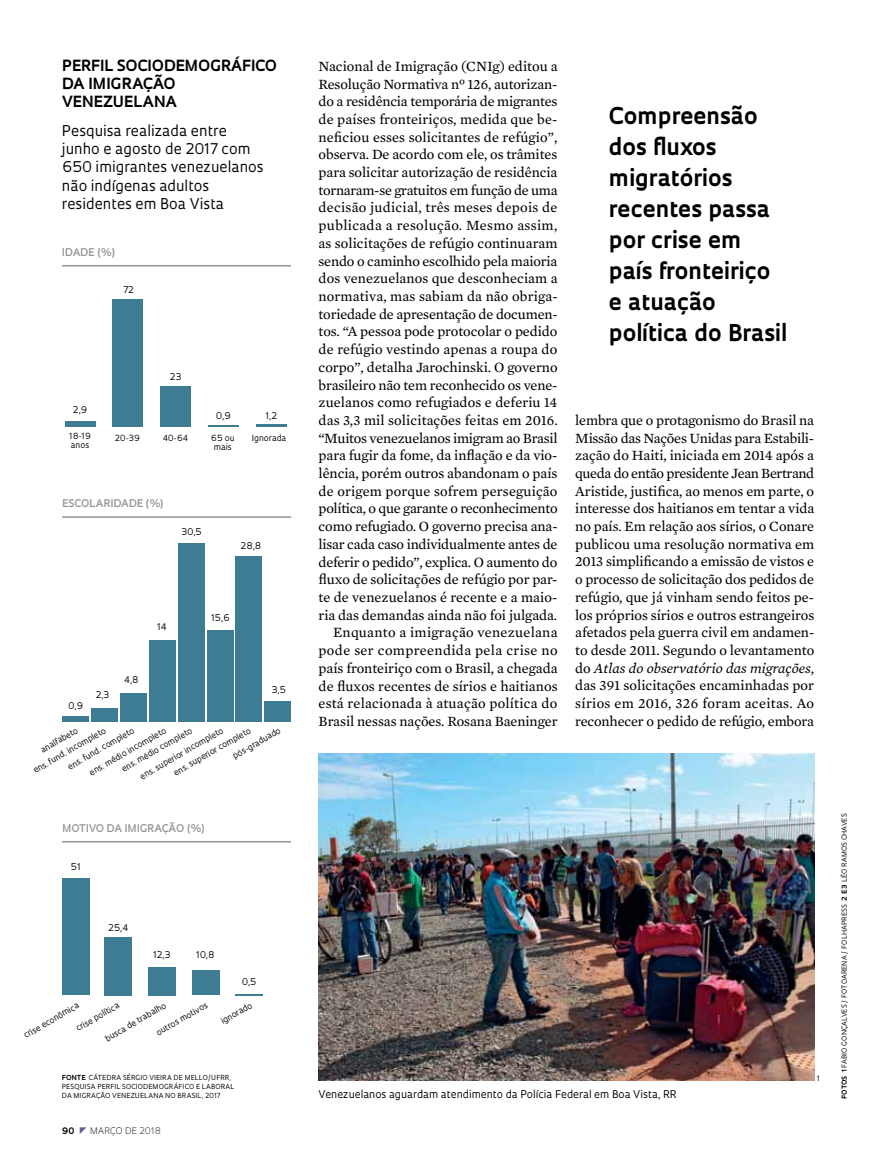
<style>
.page{position:relative;width:885px;height:1169px;background:#fff}
.page>*{position:absolute;margin:0;border:0;box-sizing:border-box;transform-origin:0 0}
.t1{font:700 22.5px/31px "Oculum";color:#000}
.t2{font:700 15px "Oculum";color:#000}
.t3{font:14.4px/17.7px "Mercury Text G2";letter-spacing:-.005em;color:#000;text-align:right}
.t4{font:14.4px/18.3px "Oculum";color:#000}
.t5{font:10.35px "Oculum";color:#000}
.t6{font:600 10.35px "Oculum";letter-spacing:.005em;color:#939598}
.t7{font:9px "Oculum";color:#000}
.t8{font:300 8.7px "Oculum";letter-spacing:.01em;color:#000}
.t9{font:700 8.7px "Oculum";color:#000}
.t10{font:8.25px/9px "Oculum";color:#000}
.t11{font:7.35px "Oculum";color:#000}
.t12{font:6.75px/8.9px "Oculum";letter-spacing:.02em;color:#000}
.s1{font-weight:700}
.s2{font-style:italic}
</style>
<div class="page">
<img style="left:319px;top:753px;width:495px;height:327px">
<hr style="left:256px;top:425px;width:31px;height:2px;background:#3e7c94">
<hr style="left:208px;top:425px;width:31px;height:2px;background:#3e7c94">
<div style="left:161px;top:386px;width:30px;height:41px;background:#3e7c94"></div>
<div style="left:113px;top:299px;width:30px;height:128px;background:#3e7c94"></div>
<div style="left:65px;top:422px;width:30px;height:5px;background:#3e7c94"></div>
<div style="left:265px;top:701px;width:26px;height:20px;background:#3e7c94"></div>
<div style="left:236px;top:555px;width:26px;height:166px;background:#3e7c94"></div>
<div style="left:207px;top:630px;width:26px;height:91px;background:#3e7c94"></div>
<div style="left:178px;top:543px;width:26px;height:178px;background:#3e7c94"></div>
<div style="left:149px;top:639px;width:26px;height:82px;background:#3e7c94"></div>
<div style="left:120px;top:693px;width:26px;height:28px;background:#3e7c94"></div>
<div style="left:91px;top:708px;width:26px;height:13px;background:#3e7c94"></div>
<div style="left:62px;top:716px;width:26px;height:5px;background:#3e7c94"></div>
<svg style="left:236px;top:994px;width:27px;height:1px"></svg>
<div style="left:192px;top:970px;width:27px;height:25px;background:#3e7c94"></div>
<div style="left:149px;top:967px;width:27px;height:28px;background:#3e7c94"></div>
<div style="left:62px;top:878px;width:28px;height:117px;background:#3e7c94"></div>
<div style="left:105px;top:937px;width:27px;height:58px;background:#3e7c94"></div>
<hr style="left:62px;top:265px;width:229px;height:1px;background:#939598">
<hr style="left:62px;top:516px;width:229px;height:2px;background:#939598">
<hr style="left:62px;top:841px;width:229px;height:1px;background:#939598">
<p class="t2" style="left:62px;top:55px;width:11px">PER</p>
<p class="t2" style="left:91px;top:55px;width:68px">FIL SOCIODEMOGR</p>
<p class="t2" style="left:231px;top:55px;width:46px">ÁFI CO</p>
<p class="t2" style="left:62px;top:73px;width:37px">DA IMIGRA</p>
<p class="t2" style="left:143px;top:73px;width:22px">ÇÃO</p>
<p class="t2" style="left:62px;top:91px;width:22px">VENE</p>
<p class="t2" style="left:103px;top:91px;width:21px">ZUELANA</p>
<p class="t4" style="left:62px;top:121px;width:203px">Pesquisa realizada entre junho e agosto de 2017 com<br>650 imigrantes venezuelanos não indígenas adultos residentes em Boa Vista</p>
<p class="t6" style="left:62px;top:245px;width:55px">IDADE (%)</p>
<p class="t7" style="left:123px;top:283px;width:12px">72</p>
<p class="t7" style="left:73px;top:404px;width:16px">2,9</p>
<p class="t7" style="left:170px;top:371px;width:13px">23</p>
<p class="t7" style="left:216px;top:410px;width:16px">0,9</p>
<p class="t7" style="left:266px;top:410px;width:13px">1,2</p>
<p class="t10" style="left:69px;top:431px;width:23px">18-19 anos</p>
<p class="t10" style="left:115px;top:433px;width:27px">20-39</p>
<p class="t10" style="left:163px;top:433px;width:27px">40-64</p>
<p class="t10" style="left:211px;top:433px;width:25px;text-align:center">65 ou mais</p>
<p class="t10" style="left:252px;top:433px;width:36px">Ignorada</p>
<p class="t6" style="left:62px;top:496px;width:103px">ESCOLARIDADE (%)</p>
<p class="t7" style="left:182px;top:525px;width:22px">30,5</p>
<p class="t7" style="left:241px;top:540px;width:22px">28,8</p>
<p class="t7" style="left:69px;top:700px;width:16px">0,9</p>
<p class="t7" style="left:96px;top:688px;width:15px">2,3</p>
<p class="t7" style="left:124px;top:673px;width:16px">4,8</p>
<p class="t7" style="left:157px;top:620px;width:11px">14</p>
<p class="t7" style="left:211px;top:612px;width:20px">15,6</p>
<p class="t7" style="left:272px;top:684px;width:16px">3,5</p>
<p class="t10" style="left:222px;top:737px;width:57px;line-height:14.9px;text-indent:-60px;rotate:-30deg">ens. superiorcompleto pós-graduado</p>
<p class="t10" style="left:129px;top:756px;width:98px;line-height:15.5px;text-indent:-12px;rotate:-30deg">ens. médio completo<br>ens. superiorincompleto</p>
<p class="t10" style="left:78px;top:752px;width:90px;line-height:15.9px;text-indent:-16px;rotate:-30deg">ens . fund. c om p leto<br>ens. médio incompleto</p>
<p class="t10" style="left:23px;top:752px;width:85px;line-height:14px;text-indent:17px;rotate:-30deg">analfabeto<br>ens . fund. inc om p leto</p>
<p class="t6" style="left:62px;top:821px;width:144px">MOTIVO DA IMIGRAÇÃO (%)</p>
<p class="t7" style="left:71px;top:860px;width:12px">51</p>
<p class="t7" style="left:108px;top:921px;width:22px">25,4</p>
<p class="t7" style="left:153px;top:948px;width:19px">12,3</p>
<p class="t7" style="left:196px;top:948px;width:20px">10,8</p>
<p class="t7" style="left:242px;top:975px;width:16px">0,5</p>
<p class="t10" style="left:74px;top:1024px;width:51px;rotate:-30deg">crise política</p>
<p class="t10" style="left:22px;top:1031px;width:65px;rotate:-30deg">crise econômica</p>
<p class="t10" style="left:103px;top:1034px;width:72px;rotate:-30deg">busca de trabalho</p>
<p class="t10" style="left:154px;top:1029px;width:59px;rotate:-30deg">outros m otivos</p>
<p class="t10" style="left:219px;top:1017px;width:38px;rotate:-30deg">ignorado</p>
<p class="t12" style="left:62px;top:1073px;width:155px"><span class="s1">Fonte</span> Cátedra Sérgio Vieira de M ello/UFRR</p>
<p class="t12" style="left:62px;top:1073px;width:174px;text-indent:168px">,<br>Pesquisa Perfil Sociodemográfico e Laboral da M igração Venezuelana no Brasil, 2017</p>
<p class="t9" style="left:62px;top:1124px;width:14px">90</p>
<p class="t8" style="left:90px;top:1124px;width:72px">MARÇO DE 2018</p>
<p class="t3" style="left:319px;top:56px;width:241px">Nacional de Imigração (CNIg) editou a Resolução Normativa nº 126, autorizan&shy;do a residência temporária de migrantes de países fronteiriços, medida que be&shy;neficiou esses solicitantes de refúgio”, observa. De acordo com ele, os trâmites para solicitar autorização de residência tornaram-se gratuitos em função de uma decisão judicial, três meses depois de publicada a resolução. Mesmo assim, as solicitações de refúgio continuaram sendo o caminho escolhido pela maioria dos venezuelanos que desconheciam a normativa, mas sabiam da não obriga&shy;toriedade de apresentação de documen&shy;tos. “A pessoa pode protocolar o pedido de refúgio vestindo apenas a roupa do corpo”, detalha Jarochinski. O governo brasileiro não tem reconhecido os vene&shy;zuelanos como refugiados e deferiu 14 das 3,3 mil solicitações feitas em 2016. “Muitos venezuelanos imigram ao Brasil para fugir da fome, da inflação e da vio&shy;lência, porém outros abandonam o país de origem porque sofrem perseguição política, o que garante o reconhecimento como refugiado. O governo precisa ana&shy;lisar cada caso individualmente antes de deferir o pedido”, explica. O aumento do fluxo de solicitações de refúgio por par&shy;te de venezuelanos é recente e a maio&shy;ria das demandas ainda não foi julgada.<br>Enquanto a imigração venezuelana pode ser compreendida pela crise no país fronteiriço com o Brasil, a chegada de fluxos recentes de sírios e haitianos está relacionada à atuação política do Brasil nessas nações. Rosana Baeninger</p>
<h1 class="t1" style="left:609px;top:99px;width:180px">Compreensão dos fluxos migratórios recentes passa por crise em país fronteiriço e atuação política do Brasil</h1>
<p class="t3" style="left:575px;top:410px;width:241px;text-align:justify">lembra que o protagonismo do Brasil na Missão das Nações Unidas para Estabili&shy;zação do Haiti, iniciada em 2014 após a queda do então presidente Jean Bertrand Aristide, justifica, ao menos em parte, o interesse dos haitianos em tentar a vida no país. Em relação aos sírios, o Conare publicou uma resolução normativa em 2013 simplificando a emissão de vistos e o processo de solicitação dos pedidos de refúgio, que já vinham sendo feitos pe&shy;los próprios sírios e outros estrangeiros afetados pela guerra civil em andamen&shy;to desde 2011. Segundo o levantamento do <span class="s2">Atlas do observatório das migrações</span>, das 391 solicitações encaminhadas por sírios em 2016, 326 foram aceitas. Ao reconhecer o pedido de refúgio, embora</p>
<p class="t5" style="left:319px;top:1087px;width:352px">Venezuelanos aguardam atendimento da Polícia Federal em Boa Vista, RR</p>
<p class="t11" style="left:817px;top:1073px;width:5px">1</p>
<p class="t12" style="left:840px;top:1098px;width:286px;rotate:-90deg"><span class="s1">fotos 1</span> Fabio Gonçalves / Fotoarena / Folhapress <span class="s1">2 e 3</span> léo ramos chaves</p>
</div>
